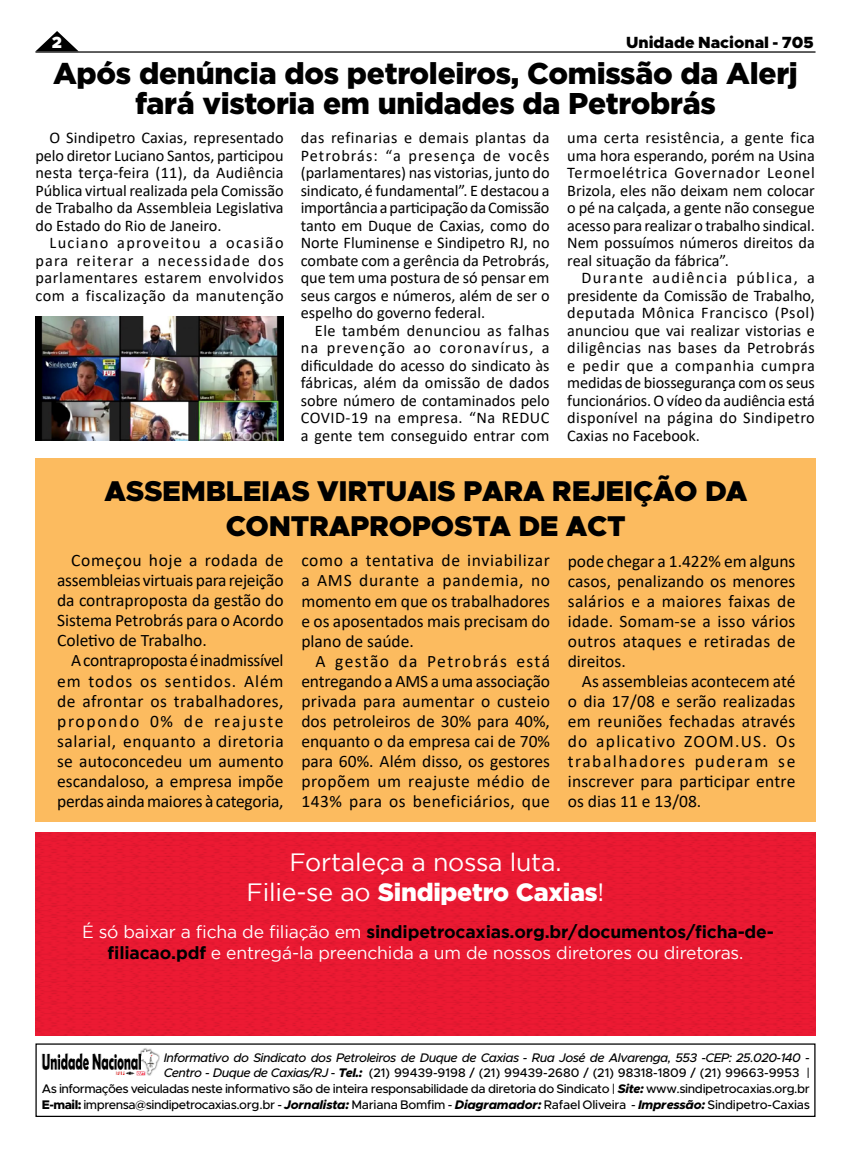
<style>
.page{position:relative;width:851px;height:1152px;background:#fff}
.page>*{position:absolute;margin:0;border:0;box-sizing:border-box;transform-origin:0 0}
.t1{font:900 30px/30px "Gotham";letter-spacing:-.01em;color:#000;text-align:center}
.t2{font:900 28.75px/34.5px "Metropolis";letter-spacing:-.01em;color:#000;text-align:center}
.t3{font:25px/30px "Gotham";letter-spacing:-.01em;color:#fff;text-align:center}
.t4{font:17.5px/20px "Calibri";color:#000;text-align:justify}
.t5{font:17.5px/21px "Gotham";letter-spacing:-.01em;color:#fff;text-align:center}
.t6{font:16.25px/17.5px "Calibri";color:#000;text-align:justify}
.t7{font:900 16.25px "Metropolis";color:#000}
.t8{font:900 16.25px "Metropolis";color:#fff}
.t9{font:500 12.5px/15.6px "Metropolis";letter-spacing:-.03em;color:#000;text-align:right}
.s1{font-weight:900}
.s2{font-weight:700;color:#000}
.s3{font-style:italic}
.s4{font-weight:800;font-style:italic}
.s5{font-weight:800}
</style>
<div class="page">
<svg style="left:36px;top:31px;width:42px;height:20px"></svg>
<div style="left:35px;top:1043px;width:780px;height:74px;border:1px solid #000"></div>
<hr style="left:35px;top:51px;width:780px;height:2px;background:#000">
<img style="left:42px;top:1048px;width:117px;height:27px">
<img style="left:35px;top:316px;width:248px;height:124px">
<img style="left:35px;top:832px;width:780px;height:203px">
<div style="left:35px;top:458px;width:780px;height:364px;background:#fcbb5f"></div>
<p class="t8" style="left:52px;top:32px;width:12px">2</p>
<p class="t7" style="left:626px;top:32px;width:189px">Unidade Nacional - 705</p>
<h1 class="t1" style="left:53px;top:58px;width:746px">Após denúncia dos petroleiros, Comissão da Alerj fará vistoria em unidades da Petrobrás</h1>
<p class="t6" style="left:301px;top:129px;width:250px">das refinarias e demais plantas da Petrobrás: “a presença de vocês (parlamentares) nas vistorias, junto do sindicato, é fundamental”. E destacou a importância a participação da Comissão tanto em Duque de Caxias, como do Norte Fluminense e Sindipetro RJ, no combate com a gerência da Petrobrás, que tem uma postura de só pensar em seus cargos e números, além de ser o espelho do governo federal.</p>
<p class="t6" style="left:301px;top:321px;width:250px;text-indent:14px">Ele também denunciou as falhas na prevenção ao coronavírus, a dificuldade do acesso do sindicato às fábricas, além da omissão de dados sobre número de contaminados pelo COVID-19 na empresa. “Na REDUC a gente tem conseguido entrar com</p>
<p class="t6" style="left:567px;top:129px;width:249px">uma certa resistência, a gente fica uma hora esperando, porém na Usina Termoelétrica Governador Leonel Brizola, eles não deixam nem colocar o pé na calçada, a gente não consegue acesso para realizar o trabalho sindical.<br>Nem possuímos números direitos da real situação da fábrica”.</p>
<p class="t6" style="left:567px;top:269px;width:249px;text-indent:14px">Durante audiência pública, a presidente da Comissão de Trabalho, deputada Mônica Francisco (Psol) anunciou que vai realizar vistorias e diligências nas bases da Petrobrás e pedir que a companhia cumpra medidas de biossegurança com os seus funcionários. O vídeo da audiência está disponível na página do Sindipetro Caxias no Facebook.</p>
<p class="t6" style="left:35px;top:129px;width:250px;text-indent:14px">O Sindipetro Caxias, representado pelo diretor Luciano Santos, participou nesta terça-feira (11), da Audiência Pública virtual realizada pela Comissão de Trabalho da Assembleia Legislativa do Estado do Rio de Janeiro.</p>
<p class="t6" style="left:35px;top:234px;width:250px;text-indent:14px">Luciano aproveitou a ocasião para reiterar a necessidade dos parlamentares estarem envolvidos com a fiscalização da manutenção</p>
<h2 class="t2" style="left:104px;top:474px;width:644px">ASSEMBLEIAS VIRTUAIS PARA REJEIÇÃO DA<br>CONTRAPROPOSTA DE ACT</h2>
<p class="t4" style="left:57px;top:550px;width:228px;text-indent:14px">Começou hoje a rodada de assembleias virtuais para rejeição da contraproposta da gestão do Sistema Petrobrás para o Acordo Coletivo de Trabalho.</p>
<p class="t4" style="left:57px;top:650px;width:228px;text-indent:14px">A contraproposta é inadmissível em todos os sentidos. Além de afrontar os trabalhadores, propondo 0% de reajuste salarial, enquanto a diretoria se autoconcedeu um aumento escandaloso, a empresa impõe perdas ainda maiores à categoria,</p>
<p class="t4" style="left:301px;top:550px;width:250px">como a tentativa de inviabilizar a AMS durante a pandemia, no momento em que os trabalhadores e os aposentados mais precisam do plano de saúde.</p>
<p class="t4" style="left:301px;top:650px;width:250px;text-indent:14px">A gestão da Petrobrás está entregando a AMS a uma associação privada para aumentar o custeio dos petroleiros de 30% para 40%, enquanto o da empresa cai de 70% para 60%. Além disso, os gestores propõem um reajuste médio de 143% para os beneficiários, que</p>
<p class="t4" style="left:567px;top:550px;width:229px">pode chegar a 1.422% em alguns casos, penalizando os menores salários e a maiores faixas de idade. Somam-se a isso vários outros ataques e retiradas de direitos.</p>
<p class="t4" style="left:567px;top:670px;width:229px;text-indent:14px">As assembleias acontecem até o dia 17/08 e serão realizadas em reuniões fechadas através do aplicativo ZOOM.US. Os trabalhadores puderam se inscrever para participar entre os dias 11 e 13/08.</p>
<h3 class="t3" style="left:246px;top:847px;width:359px">Fortaleça a nossa luta.<br>Filie-se ao <span class="s1">Sindipetro Caxias</span>!</h3>
<p class="t5" style="left:82px;top:921px;width:693px">É só baixar a ficha de filiação em <span class="s2">sindipetrocaxias.org.br/documentos/ficha-de&shy;filiacao.pdf</span> e entregá-la preenchida a um de nossos diretores ou diretoras.</p>
<p class="t9" style="left:42px;top:1049px;width:769px"><span class="s3">Informativo do Sindicato dos Petroleiros de Duque de Caxias - Rua José de Alvarenga, 553 -CEP: 25.020-140 -<br>Centro - Duque de Caxias/RJ</span> - <span class="s4">Tel.:</span> (21) 99439-9198 / (21) 99439-2680 / (21) 98318-1809 / (21) 99663-9953 |<br>As informações veiculadas neste informativo são de inteira responsabilidade da diretoria do Sindicato | <span class="s4">Site:</span> www.sindipetrocaxias.org.br <span class="s5">E-mail:</span> imprensa@sindipetrocaxias.org.br - <span class="s4">Jornalista:</span> Mariana Bomfim - <span class="s4">Diagramador:</span> Rafael Oliveira - <span class="s4">Impressão:</span> Sindipetro-Caxias</p>
</div>
